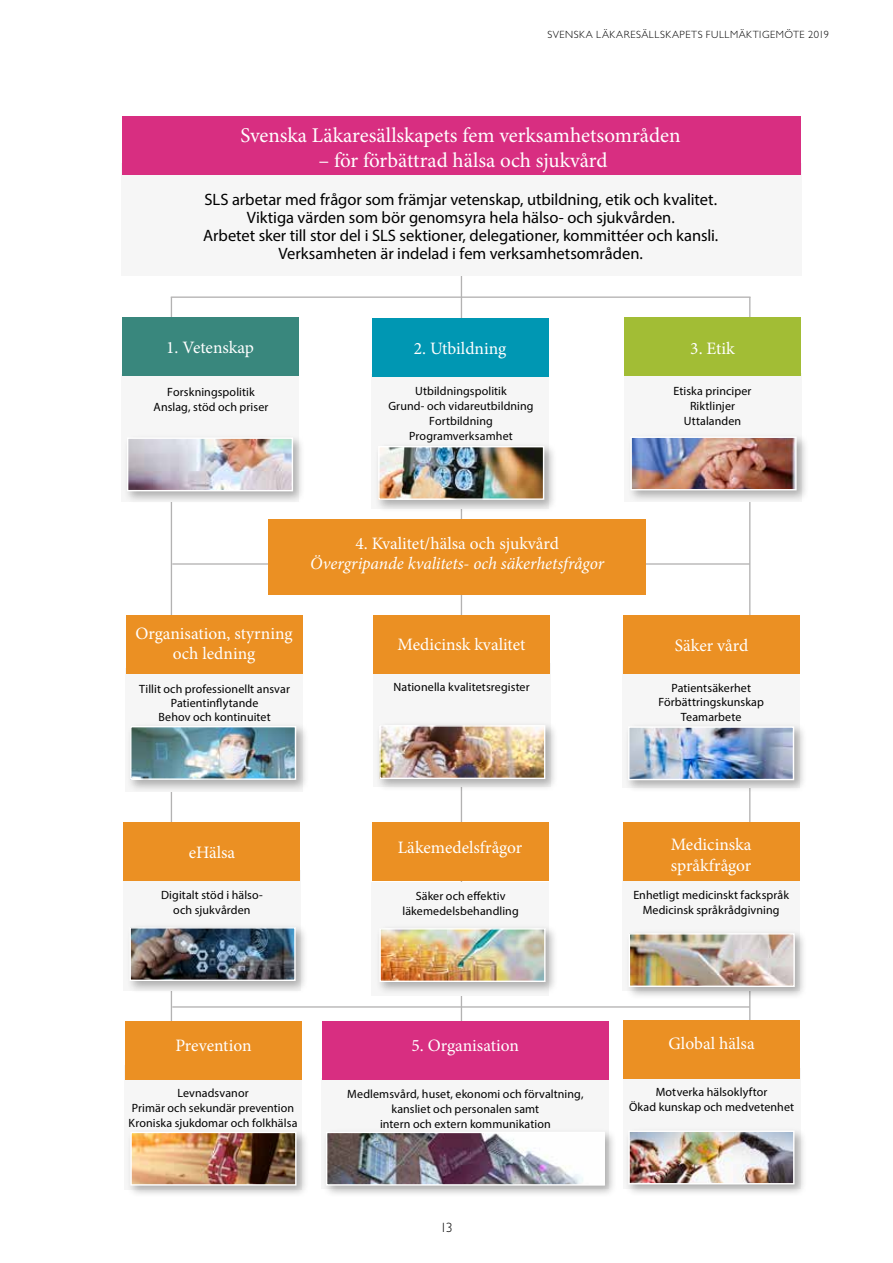
<style>
.page{position:relative;width:893px;height:1263px;background:#fff}
.page>*{position:absolute;margin:0;border:0;box-sizing:border-box;transform-origin:0 0}
.t1{font:21px "Minion Pro";color:#fff}
.t2{font:17.4px/20px "Minion Pro";color:#fff;text-align:center}
.t3{font:italic 17.4px "Minion Pro";letter-spacing:-.005em;color:#fff}
.t4{font:17.1px "Minion Pro";letter-spacing:-.005em;color:#fff}
.t5{font:16.5px/18px "Myriad Pro";color:#000;text-align:center}
.t6{font:300 13.5px "Gill Sans Std";color:#000}
.t7{font:12px/15px "Myriad Pro";letter-spacing:.005em;color:#000;text-align:center}
.t8{font:300 10.5px "Gill Sans Std";letter-spacing:.05em;color:#000}
</style>
<div class="page">
<hr style="left:172px;top:563px;width:578px;height:2px;background:#b3b2b2">
<hr style="left:171px;top:296px;width:579px;height:2px;background:#b3b2b2">
<hr style="left:171px;top:297px;width:1px;height:852px;background:#b3b2b2">
<hr style="left:749px;top:297px;width:1px;height:861px;background:#b3b2b2">
<hr style="left:461px;top:151px;width:1px;height:912px;background:#b3b2b2">
<div style="left:121px;top:375px;width:178px;height:127px;background:#f6f6f6"></div>
<div style="left:371px;top:374px;width:178px;height:135px;background:#f6f6f6"></div>
<div style="left:624px;top:373px;width:177px;height:129px;background:#f6f6f6"></div>
<div style="left:123px;top:870px;width:178px;height:121px;background:#f6f6f6"></div>
<div style="left:373px;top:664px;width:177px;height:123px;background:#f6f6f6"></div>
<div style="left:624px;top:317px;width:177px;height:58px;background:#a2bd35"></div>
<div style="left:373px;top:615px;width:177px;height:59px;background:#eb9023"></div>
<div style="left:124px;top:822px;width:176px;height:58px;background:#eb9023"></div>
<div style="left:372px;top:318px;width:176px;height:58px;background:#0097b3"></div>
<div style="left:121px;top:164px;width:680px;height:112px;background:#f6f6f6"></div>
<div style="left:122px;top:116px;width:679px;height:59px;background:#d82e81"></div>
<div style="left:623px;top:1068px;width:177px;height:121px;background:#f6f6f6"></div>
<div style="left:124px;top:1066px;width:178px;height:124px;background:#f6f6f6"></div>
<div style="left:125px;top:1021px;width:177px;height:59px;background:#eb9023"></div>
<div style="left:623px;top:1020px;width:177px;height:58px;background:#eb9023"></div>
<div style="left:122px;top:317px;width:176px;height:58px;background:#39877d"></div>
<div style="left:269px;top:520px;width:377px;height:75px;background:#eb9023"></div>
<div style="left:371px;top:882px;width:178px;height:113px;background:#f6f6f6"></div>
<div style="left:372px;top:822px;width:176px;height:58px;background:#eb9023"></div>
<div style="left:123px;top:434px;width:183px;height:70px;background:#000;opacity:.3"></div>
<img style="left:129px;top:439px;width:162px;height:50px">
<div style="left:127px;top:437px;width:166px;height:54px;border:1px solid #fff"></div>
<div style="left:374px;top:442px;width:183px;height:70px;background:#000;opacity:.3"></div>
<img style="left:380px;top:448px;width:162px;height:50px">
<div style="left:378px;top:446px;width:166px;height:54px;border:1px solid #fff"></div>
<div style="left:627px;top:433px;width:182px;height:70px;background:#000;opacity:.3"></div>
<img style="left:632px;top:438px;width:163px;height:50px">
<div style="left:630px;top:436px;width:167px;height:54px;border:1px solid #fff"></div>
<div style="left:376px;top:924px;width:182px;height:70px;background:#000;opacity:.3"></div>
<img style="left:381px;top:930px;width:163px;height:50px">
<div style="left:379px;top:928px;width:167px;height:54px;border:1px solid #fff"></div>
<div style="left:126px;top:923px;width:182px;height:70px;background:#000;opacity:.3"></div>
<img style="left:131px;top:929px;width:163px;height:50px">
<div style="left:129px;top:927px;width:167px;height:54px;border:1px solid #fff"></div>
<div style="left:625px;top:1127px;width:182px;height:70px;background:#000;opacity:.3"></div>
<img style="left:630px;top:1132px;width:162px;height:50px">
<div style="left:628px;top:1130px;width:166px;height:54px;border:1px solid #fff"></div>
<div style="left:127px;top:1128px;width:182px;height:70px;background:#000;opacity:.3"></div>
<img style="left:132px;top:1134px;width:163px;height:49px">
<div style="left:130px;top:1132px;width:167px;height:53px;border:1px solid #fff"></div>
<div style="left:375px;top:721px;width:183px;height:71px;background:#000;opacity:.3"></div>
<img style="left:381px;top:727px;width:162px;height:50px">
<div style="left:379px;top:725px;width:166px;height:54px;border:1px solid #fff"></div>
<div style="left:622px;top:660px;width:178px;height:128px;background:#f6f6f6"></div>
<div style="left:623px;top:615px;width:177px;height:59px;background:#eb9023"></div>
<div style="left:624px;top:723px;width:183px;height:70px;background:#000;opacity:.3"></div>
<img style="left:630px;top:728px;width:162px;height:50px">
<div style="left:628px;top:726px;width:166px;height:54px;border:1px solid #fff"></div>
<div style="left:125px;top:668px;width:178px;height:124px;background:#f6f6f6"></div>
<div style="left:126px;top:615px;width:176px;height:59px;background:#eb9023"></div>
<div style="left:126px;top:722px;width:183px;height:70px;background:#000;opacity:.3"></div>
<img style="left:132px;top:728px;width:162px;height:50px">
<div style="left:130px;top:726px;width:166px;height:54px;border:1px solid #fff"></div>
<div style="left:622px;top:870px;width:178px;height:121px;background:#f6f6f6"></div>
<div style="left:623px;top:822px;width:176px;height:58px;background:#eb9023"></div>
<div style="left:625px;top:929px;width:182px;height:70px;background:#000;opacity:.3"></div>
<img style="left:631px;top:935px;width:162px;height:50px">
<div style="left:629px;top:933px;width:166px;height:54px;border:1px solid #fff"></div>
<hr style="left:172px;top:1006px;width:578px;height:2px;background:#b3b2b2">
<div style="left:321px;top:1078px;width:288px;height:111px;background:#f6f6f6"></div>
<div style="left:322px;top:1021px;width:286px;height:58px;background:#d82e81"></div>
<div style="left:322px;top:1128px;width:296px;height:70px;background:#000;opacity:.3"></div>
<img style="left:328px;top:1134px;width:275px;height:49px">
<div style="left:326px;top:1132px;width:279px;height:53px;border:1px solid #fff"></div>
<p class="t8" style="left:547px;top:29px;width:283px">SVENSKA LÄKARESÄLLSKAPETS FULLMÄKTIGEMÖTE 2019</p>
<h1 class="t1" style="left:240px;top:121px;width:442px">Svenska Läkaresällskapets fem verksamhetsområden</h1>
<h1 class="t1" style="left:318px;top:146px;width:291px">– för förbättrad hälsa och sjukvård</h1>
<p class="t5" style="left:203px;top:190px;width:517px">SLS arbetar med frågor som främjar vetenskap, utbildning, etik och kvalitet.<br>Viktiga värden som bör genomsyra hela hälso- och sjukvården.<br>Arbetet sker till stor del i SLS sektioner, delegationer, kommittéer och kansli.<br>Verksamheten är indelad i fem verksamhetsområden.</p>
<h3 class="t4" style="left:175px;top:331px;width:71px">Vetenskap</h3>
<h2 class="t2" style="left:690px;top:338px;width:46px">3. Etik</h2>
<h2 class="t2" style="left:166px;top:337px;width:89px">1. Vetenskap</h2>
<h2 class="t2" style="left:414px;top:338px;width:94px">2. Utbildning</h2>
<p class="t7" style="left:154px;top:384px;width:116px">Forskningspolitik<br>Anslag, stöd och priser</p>
<p class="t7" style="left:388px;top:383px;width:147px">Utbildningspolitik<br>Grund- och vidareutbildning<br>Fortbildning<br>Programverksamhet</p>
<p class="t7" style="left:674px;top:383px;width:79px">Etiska principer<br>Riktlinjer<br>Uttalanden</p>
<h2 class="t2" style="left:355px;top:534px;width:205px">4. Kvalitet/hälsa och sjukvård</h2>
<h2 class="t3" style="left:310px;top:552px;width:295px">Övergripande kvalitets- och säkerhetsfrågor</h2>
<h2 class="t2" style="left:135px;top:624px;width:159px">Organisation, styrning och ledning</h2>
<p class="t7" style="left:139px;top:681px;width:152px;line-height:14px">Tillit och professionellt ansvar<br>Patientinflytande<br>Behov och kontinuitet</p>
<h2 class="t2" style="left:398px;top:635px;width:129px">Medicinsk kvalitet</h2>
<p class="t7" style="left:393px;top:679px;width:138px">Nationella kvalitetsregister</p>
<h2 class="t2" style="left:675px;top:635px;width:75px">Säker vård</h2>
<p class="t7" style="left:658px;top:680px;width:107px">Patientsäkerhet<br>Förbättringskunskap<br>Teamarbete</p>
<h2 class="t2" style="left:189px;top:843px;width:48px">eHälsa</h2>
<p class="t7" style="left:161px;top:887px;width:103px">Digitalt stöd i hälso&shy;och sjukvården</p>
<h2 class="t2" style="left:398px;top:838px;width:126px">Läkemedelsfrågor</h2>
<p class="t7" style="left:402px;top:888px;width:118px">Säker och effektiv läkemedelsbehandling</p>
<h2 class="t2" style="left:671px;top:834px;width:82px;line-height:20.9px;text-align:left">Medicinska språkfrågor</h2>
<p class="t7" style="left:633px;top:887px;width:157px">Enhetligt medicinskt fackspråk<br>Medicinsk språkrådgivning</p>
<h2 class="t2" style="left:175px;top:1036px;width:78px">Prevention</h2>
<h2 class="t2" style="left:668px;top:1034px;width:88px">Global hälsa</h2>
<p class="t7" style="left:129px;top:1085px;width:170px">Levnadsvanor<br>Primär och sekundär prevention<br>Kroniska sjukdomar och folkhälsa</p>
<p class="t7" style="left:629px;top:1084px;width:166px">Motverka hälsoklyftor<br>Ökad kunskap och medvetenhet</p>
<h2 class="t2" style="left:411px;top:1036px;width:109px">5. Organisation</h2>
<p class="t7" style="left:347px;top:1086px;width:238px">Medlemsvård, huset, ekonomi och förvaltning, kansliet och personalen samt<br>intern och extern kommunikation</p>
<p class="t6" style="left:440px;top:1220px;width:14px">13</p>
</div>
